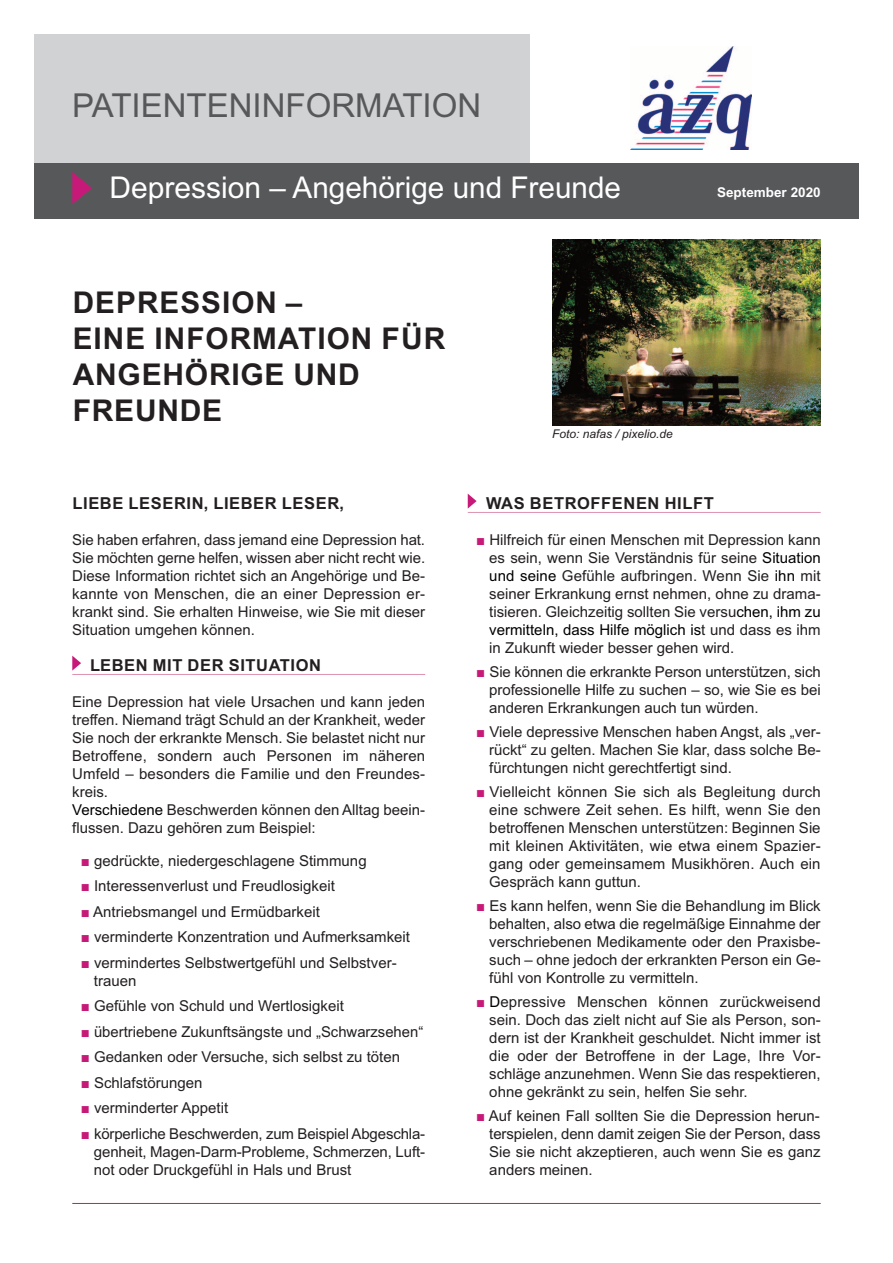
<style>
.page{position:relative;width:893px;height:1263px;background:#fff}
.page>*{position:absolute;margin:0;border:0;box-sizing:border-box;transform-origin:0 0}
.t1{font:33px "Arial";color:#57585a}
.t2{font:700 30px/36px "Arial";letter-spacing:.035em;color:#231f20}
.t3{font:30px "Arial";color:#fff}
.t4{font:700 16.5px "Arial";letter-spacing:.035em;color:#231f20}
.t5{font:15px/18px "Arial";color:#231f20;text-align:justify}
.t6{font:700 13.5px "Arial";color:#fff}
.t7{font:italic 12px "Arial";color:#231f20}
.s1{color:#000}
.s2{color:#c71a78}
</style>
<div class="page">
<img style="left:552px;top:240px;width:269px;height:185px">
<div style="left:34px;top:34px;width:495px;height:134px;background:#d1d2d4"></div>
<div style="left:34px;top:164px;width:825px;height:55px;background:#57585a"></div>
<hr style="left:72px;top:674px;width:353px;height:1px;background:#dd93b0">
<svg style="left:72px;top:656px;width:9px;height:15px"></svg>
<hr style="left:468px;top:512px;width:353px;height:1px;background:#dd93b0">
<svg style="left:468px;top:494px;width:9px;height:15px"></svg>
<hr style="left:72px;top:1203px;width:749px;height:1px;background:#c71a78">
<img style="left:631px;top:47px;width:120px;height:102px">
<svg style="left:72px;top:172px;width:20px;height:32px"></svg>
<h1 class="t1" style="left:72px;top:93px;width:410px">PATIENTENINFORMATION</h1>
<h2 class="t3" style="left:109px;top:177px;width:513px">Depression – Angehörige und Freunde</h2>
<p class="t6" style="left:717px;top:184px;width:105px">September 2020</p>
<h2 class="t2" style="left:73px;top:285px;width:374px">DEPRESSION –<br>EINE INFORMATION FÜR<br>ANGEHÖRIGE UND<br>FREUNDE</h2>
<p class="t4" style="left:73px;top:493px;width:273px">LIEBE LESERIN, LIEBER LESER,</p>
<p class="t5" style="left:72px;top:532px;width:354px">Sie haben erfahren, dass jemand eine Depression hat.<br>Sie möchten gerne helfen, wissen aber nicht recht wie.<br>Diese Information richtet sich an Angehörige und Be&shy;kannte von Menschen, die an einer Depression er&shy;krankt sind. Sie erhalten Hinweise, wie Sie mit dieser Situation umgehen können.</p>
<p class="t4" style="left:90px;top:655px;width:233px">LEBEN MIT DER SITUATION</p>
<p class="t5" style="left:72px;top:694px;width:354px;text-align:left">Eine Depression hat viele Ursachen und kann jeden treffen. Niemand trägt Schuld an der Krankheit, weder Sie noch der erkrankte Mensch. Sie belastet nicht nur Betroffene, sondern auch Personen im näheren Umfeld – besonders die Familie und den Freundes&shy;kreis.<br><span class="s1">Verschiedene</span> Beschwerden können den Alltag beein&shy;flussen. Dazu gehören zum Beispiel:</p>
<p class="t5" style="left:81px;top:853px;width:287px"><span class="s2">■</span> gedrückte, niedergeschlagene Stimmung</p>
<p class="t5" style="left:81px;top:878px;width:256px"><span class="s2">■</span> Interessenverlust und Freudlosigkeit</p>
<p class="t5" style="left:81px;top:904px;width:241px"><span class="s2">■</span> Antriebsmangel und Ermüdbarkeit</p>
<p class="t5" style="left:81px;top:929px;width:331px"><span class="s2">■</span> verminderte Konzentration und Aufmerksamkeit</p>
<p class="t5" style="left:94px;top:955px;width:304px;text-indent:-13px"><span class="s2">■</span> vermindertes Selbstwertgefühl und Selbstver&shy;trauen</p>
<p class="t5" style="left:81px;top:998px;width:265px"><span class="s2">■</span> Gefühle von Schuld und Wertlosigkeit</p>
<p class="t5" style="left:81px;top:1024px;width:344px"><span class="s2">■</span> übertriebene Zukunftsängste und „Schwarzsehen“</p>
<p class="t5" style="left:81px;top:1049px;width:321px"><span class="s2">■</span> Gedanken oder Versuche, sich selbst zu töten</p>
<p class="t5" style="left:81px;top:1075px;width:123px"><span class="s2">■</span> Schlafstörungen</p>
<p class="t5" style="left:81px;top:1100px;width:149px"><span class="s2">■</span> verminderter Appetit</p>
<p class="t5" style="left:94px;top:1126px;width:333px;text-indent:-13px"><span class="s2">■</span> körperliche Beschwerden, zum Beispiel Abgeschla&shy;genheit, Magen-Darm-Probleme, Schmerzen, Luft&shy;not oder Druckgefühl in Hals und Brust</p>
<p class="t7" style="left:552px;top:427px;width:122px">Foto: nafas / pixelio.de</p>
<p class="t4" style="left:486px;top:493px;width:229px">WAS BETROFFENEN HILFT</p>
<p class="t5" style="left:489px;top:532px;width:333px;text-indent:-13px"><span class="s2">■</span> Hilfreich für einen Menschen mit Depression kann es sein, wenn Sie Verständnis für seine <span class="s1">Situation und seine</span> Gefühle aufbringen. Wenn Sie <span class="s1">ihn</span> mit seiner Erkrankung ernst nehmen, ohne zu drama&shy;tisieren. Gleichzeitig sollten Sie versu<span class="s1">chen, ihm zu vermitteln, dass Hilfe möglich is</span>t und dass es ihm in Zukunft wieder besser gehen wird.</p>
<p class="t5" style="left:489px;top:664px;width:333px;text-indent:-13px"><span class="s2">■</span> Sie können die erkrankte Person unterstützen, sich professionelle Hilfe zu suchen – so, wie Sie es bei anderen Erkrankungen auch tun würden.</p>
<p class="t5" style="left:489px;top:724px;width:333px;text-indent:-13px"><span class="s2">■</span> Viele depressive Menschen haben Angst, als „ver&shy;rückt“ zu gelten. Machen Sie klar, dass solche Be&shy;fürchtungen nicht gerechtfertigt sind.</p>
<p class="t5" style="left:489px;top:784px;width:333px;text-indent:-13px"><span class="s2">■</span> Vielleicht können Sie sich als Begleitung durch eine schwere Zeit sehen. Es hilft, wenn Sie den betroffenen Menschen unterstützen: Beginnen Sie mit kleinen Aktivitäten, wie etwa einem Spazier&shy;gang oder gemeinsamem Musikhören. Auch ein Gespräch kann guttun.</p>
<p class="t5" style="left:489px;top:898px;width:333px;text-indent:-13px"><span class="s2">■</span> Es kann helfen, wenn Sie die Behandlung im Blick behalten, also etwa die regelmäßige Einnahme der verschriebenen Medikamente oder den Praxisbe&shy;such – ohne jedoch der erkrankten Person ein Ge&shy;fühl von Kontrolle zu vermitteln.</p>
<p class="t5" style="left:489px;top:994px;width:333px;text-indent:-13px"><span class="s2">■</span> <span class="s1">D</span>epressive Menschen können zurückweisend sein. Doch das zielt nicht auf Sie als Person, son&shy;dern ist der Krankheit geschuldet. Nicht immer ist die oder der Betroffene in der Lage, Ihre Vor&shy;schläge anzunehmen. Wenn Sie das respektieren, ohne gekränkt zu sein, helfen Sie sehr.</p>
<p class="t5" style="left:489px;top:1108px;width:333px;text-indent:-13px"><span class="s2">■</span> Auf keinen Fall sollten Sie die Depression herun&shy;terspielen, denn damit zeigen Sie der Person, dass Sie sie nicht akzeptieren, auch wenn Sie es ganz anders meinen.</p>
</div>
